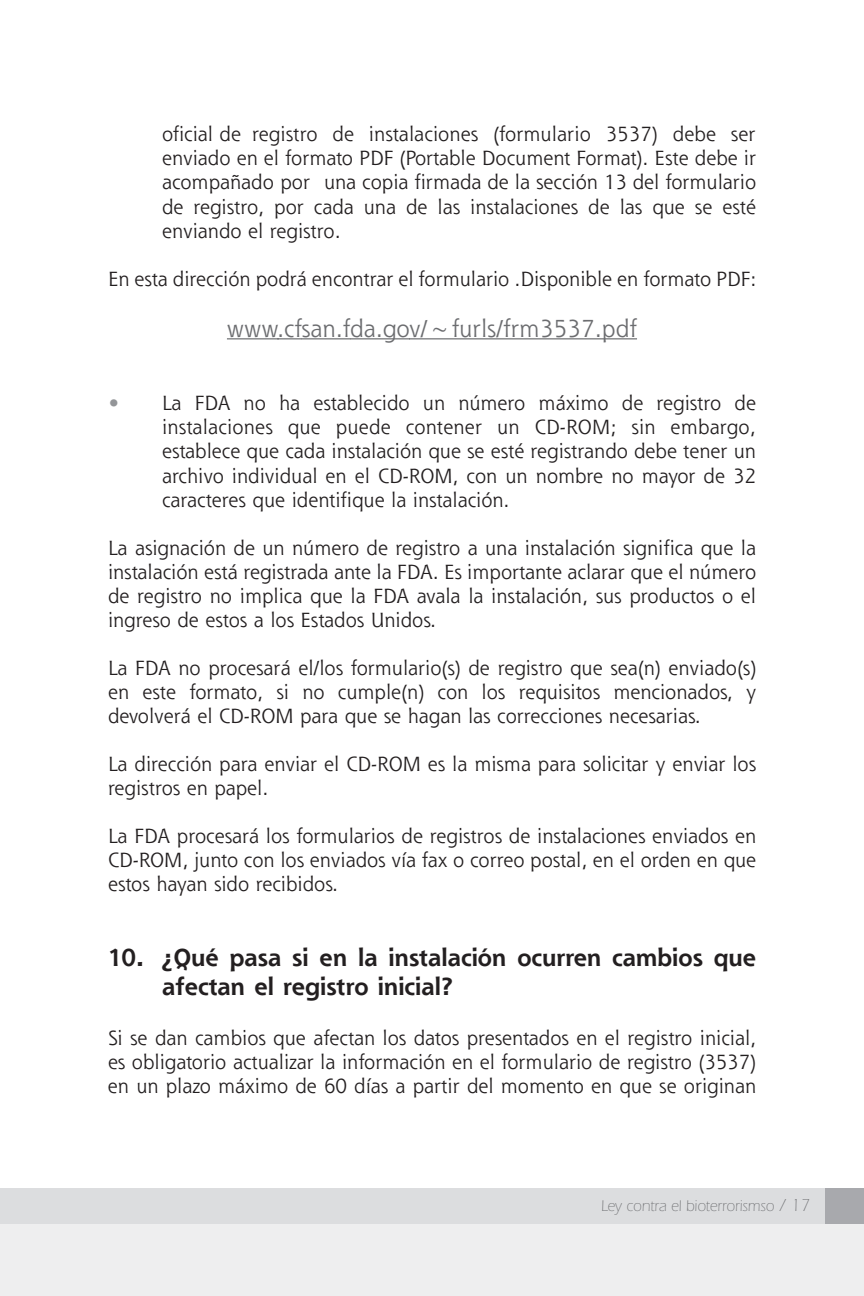
<style>
.page{position:relative;width:864px;height:1296px;background:#fff}
.page>*{position:absolute;margin:0;border:0;box-sizing:border-box;transform-origin:0 0}
.t1{font:700 24px/28.8px "Shannon";color:#231f20}
.t2{font:24px "Shannon";color:#6c6d70}
.t3{font:20px/24px "Shannon";color:#231f20;text-align:justify}
.t4{font:300 16px "Itc Eras";color:#6c6d70;scale:.95 1}
.s1{color:#939598}
.s2{font-size:18px}
</style>
<div class="page">
<div style="left:0;top:1209px;width:864px;height:87px;background:#eeeeef"></div>
<hr style="left:227px;top:338px;width:52px;height:1px;background:#6c6d70">
<svg style="left:277px;top:338px;width:25px;height:1px"></svg>
<hr style="left:302px;top:338px;width:48px;height:1px;background:#6c6d70">
<hr style="left:350px;top:338px;width:60px;height:1px;background:#6c6d70">
<hr style="left:409px;top:338px;width:228px;height:1px;background:#6c6d70">
<div style="left:0;top:1188px;width:864px;height:36px;background:#dcdddf"></div>
<div style="left:825px;top:1188px;width:39px;height:36px;background:#a8a9ad"></div>
<p class="t3" style="left:162px;top:125px;width:596px">oficial de registro de instalaciones (formulario 3537) debe ser enviado en el formato PDF (Portable Document Format). Este debe ir acompañado por una copia firmada de la sección 13 del formulario de registro, por cada una de las instalaciones de las que se esté enviando el registro.</p>
<p class="t3" style="left:108px;top:269px;width:650px">En esta dirección podrá encontrar el formulario .Disponible en formato PDF:</p>
<p class="t2" style="left:227px;top:320px;width:412px">www.cfsan.fda.gov/~furls/frm3537.pdf</p>
<p class="t3" style="left:162px;top:394px;width:596px;text-indent:-54px"><span class="s1">•</span> La FDA no ha establecido un número máximo de registro de instalaciones que puede contener un CD-ROM; sin embargo, establece que cada instalación que se esté registrando debe tener un archivo individual en el CD-ROM, con un nombre no mayor de 32 caracteres que identifique la instalación.</p>
<p class="t3" style="left:108px;top:538px;width:650px">La asignación de un número de registro a una instalación significa que la instalación está registrada ante la FDA. Es importante aclarar que el número de registro no implica que la FDA avala la instalación, sus productos o el ingreso de estos a los Estados Unidos.</p>
<p class="t3" style="left:108px;top:658px;width:650px">La FDA no procesará el/los formulario(s) de registro que sea(n) enviado(s) en este formato, si no cumple(n) con los requisitos mencionados, y devolverá el CD-ROM para que se hagan las correcciones necesarias.</p>
<p class="t3" style="left:108px;top:754px;width:650px">La dirección para enviar el CD-ROM es la misma para solicitar y enviar los registros en papel.</p>
<p class="t3" style="left:108px;top:826px;width:650px">La FDA procesará los formularios de registros de instalaciones enviados en CD-ROM, junto con los enviados vía fax o correo postal, en el orden en que estos hayan sido recibidos.</p>
<p class="t1" style="left:162px;top:946px;width:596px;text-indent:-54px">10. ¿Qué pasa si en la instalación ocurren cambios que afectan el registro inicial?</p>
<p class="t3" style="left:108px;top:1028px;width:650px">Si se dan cambios que afectan los datos presentados en el registro inicial, es obligatorio actualizar la información en el formulario de registro (3537) en un plazo máximo de 60 días a partir del momento en que se originan</p>
<p class="t4" style="left:601px;top:1201px;width:221px">Ley contra el bioterrorismso <span class="s2">/ 17</span></p>
</div>
